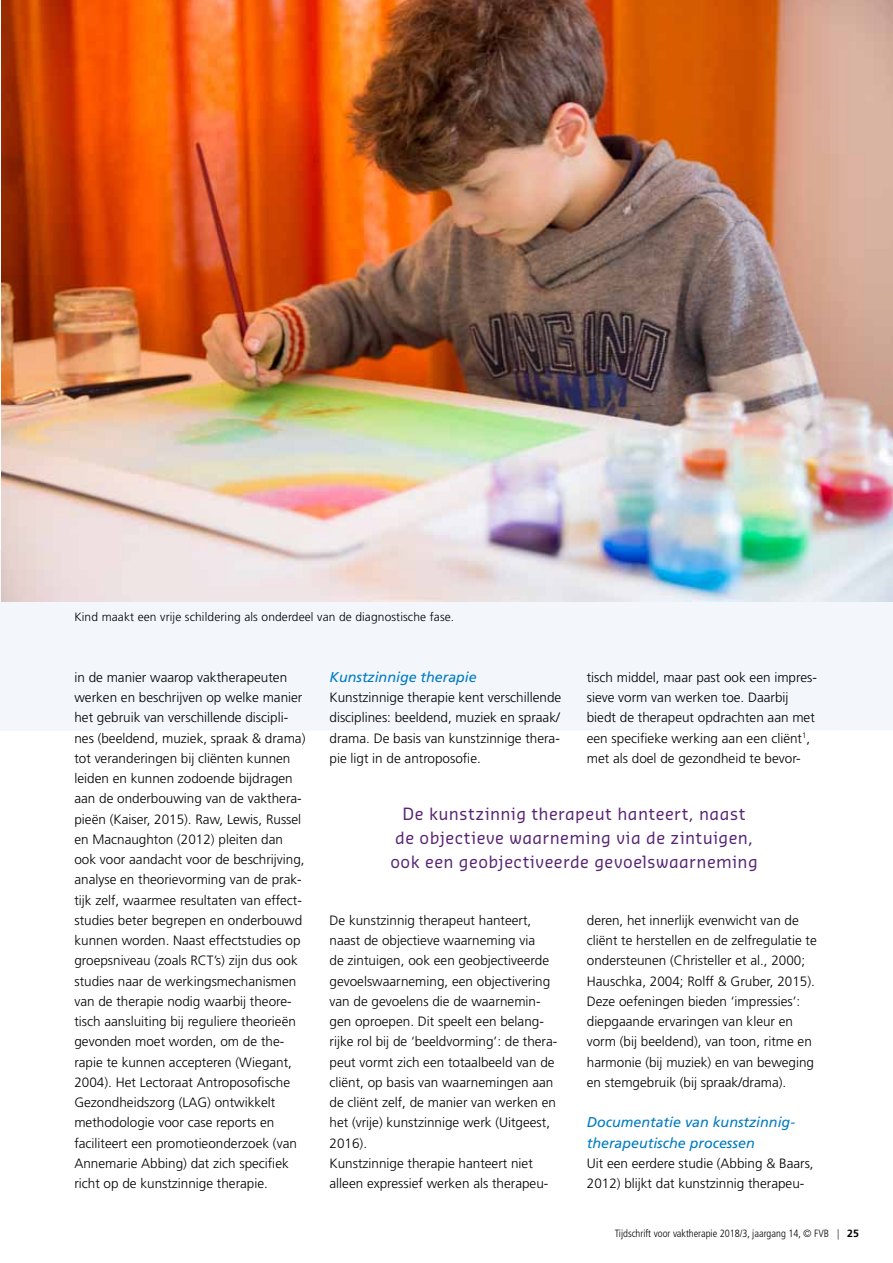
<style>
.page{position:relative;width:893px;height:1263px;background:#fff}
.page>*{position:absolute;margin:0;border:0;box-sizing:border-box;transform-origin:0 0}
.t1{font:16.5px/24px "Sansa Pro";letter-spacing:.03em;color:#572473;text-align:center}
.t2{font:italic 14.25px/20.2px "Frutiger LT Std";color:#007bc2}
.t3{font:300 13.5px/20.2px "Frutiger LT Std";color:#000}
.t4{font:300 12px "Frutiger LT Std";letter-spacing:.01em;color:#000}
.t5{font:300 condensed 10.5px "Frutiger LT Std";color:#000}
.s1{font-weight:700;font-stretch:normal}
</style>
<div class="page">
<div style="left:0;top:550px;width:893px;height:181px;background:#f3f6fb"></div>
<img style="left:1px;top:0;width:892px;height:601px">
<p class="t4" style="left:74px;top:610px;width:381px">Kind maakt een vrije schildering als onderdeel van de diagnostische fase.</p>
<p class="t3" style="left:74px;top:667px;width:233px">in de manier waarop vaktherapeuten werken en beschrijven op welke manier het gebruik van verschillende discipli&shy;nes (beeldend, muziek, spraak &amp; drama) tot veranderingen bij cliënten kunnen leiden en kunnen zodoende bijdragen aan de onderbouwing van de vakthera&shy;pieën (Kaiser, 2015). Raw, Lewis, Russel en Macnaughton (2012) pleiten dan ook voor aandacht voor de beschrijving, analyse en theorievorming van de prak&shy;tijk zelf, waarmee resultaten van effect&shy;studies beter begrepen en onderbouwd kunnen worden. Naast effectstudies op groepsniveau (zoals RCT’s) zijn dus ook studies naar de werkingsmechanismen van de therapie nodig waarbij theore&shy;tisch aansluiting bij reguliere theorieën gevonden moet worden, om de the&shy;rapie te kunnen accepteren (Wiegant, 2004). Het Lectoraat Antroposofische Gezondheidszorg (LAG) ontwikkelt methodologie voor case reports en faciliteert een promotieonderzoek (van Annemarie Abbing) dat zich specifiek richt op de kunstzinnige therapie.</p>
<p class="t2" style="left:330px;top:667px;width:149px">Kunstzinnige therapie</p>
<p class="t3" style="left:587px;top:667px;width:232px">tisch middel, maar past ook een impres&shy;sieve vorm van werken toe. Daarbij biedt de therapeut opdrachten aan met een specifieke werking aan een cliënt<sup>1</sup>, met als doel de gezondheid te bevor-</p>
<p class="t3" style="left:330px;top:687px;width:233px;text-align:justify">Kunstzinnige therapie kent verschillende disciplines: beeldend, muziek en spraak/ drama. De basis van kunstzinnige thera&shy;pie ligt in de antroposofie.</p>
<p class="t1" style="left:390px;top:802px;width:369px">De kunstzinnig therapeut hanteert, naast<br>de objectieve waarneming via de zintuigen, ook een geobjectiveerde gevoelswaarneming</p>
<p class="t3" style="left:330px;top:910px;width:229px">De kunstzinnig therapeut hanteert, naast de objectieve waarneming via<br>de zintuigen, ook een geobjectiveerde gevoelswaarneming, een objectivering van de gevoelens die de waarnemin&shy;gen oproepen. Dit speelt een belang&shy;rijke rol bij de ‘beeldvorming’: de thera&shy;peut vormt zich een totaalbeeld van de cliënt, op basis van waarnemingen aan de cliënt zelf, de manier van werken en het (vrije) kunstzinnige werk (Uitgeest, 2016).<br>Kunstzinnige therapie hanteert niet alleen expressief werken als therapeu-</p>
<p class="t3" style="left:587px;top:910px;width:231px">deren, het innerlijk evenwicht van de cliënt te herstellen en de zelfregulatie te ondersteunen (Christeller et al., 2000; Hauschka, 2004; Rolff &amp; Gruber, 2015).<br>Deze oefeningen bieden ‘impressies’: diepgaande ervaringen van kleur en vorm (bij beeldend), van toon, ritme en harmonie (bij muziek) en van beweging en stemgebruik (bij spraak/drama).</p>
<p class="t2" style="left:587px;top:1112px;width:210px">Documentatie van kunstzinnig&shy;therapeutische processen</p>
<p class="t3" style="left:587px;top:1153px;width:228px">Uit een eerdere studie (Abbing &amp; Baars,<br>2012) blijkt dat kunstzinnig therapeu-</p>
<p class="t5" style="left:615px;top:1227px;width:246px">Tijdschrift voor vaktherapie 2018/3, jaargang 14, © FVB | <span class="s1">25</span></p>
</div>
